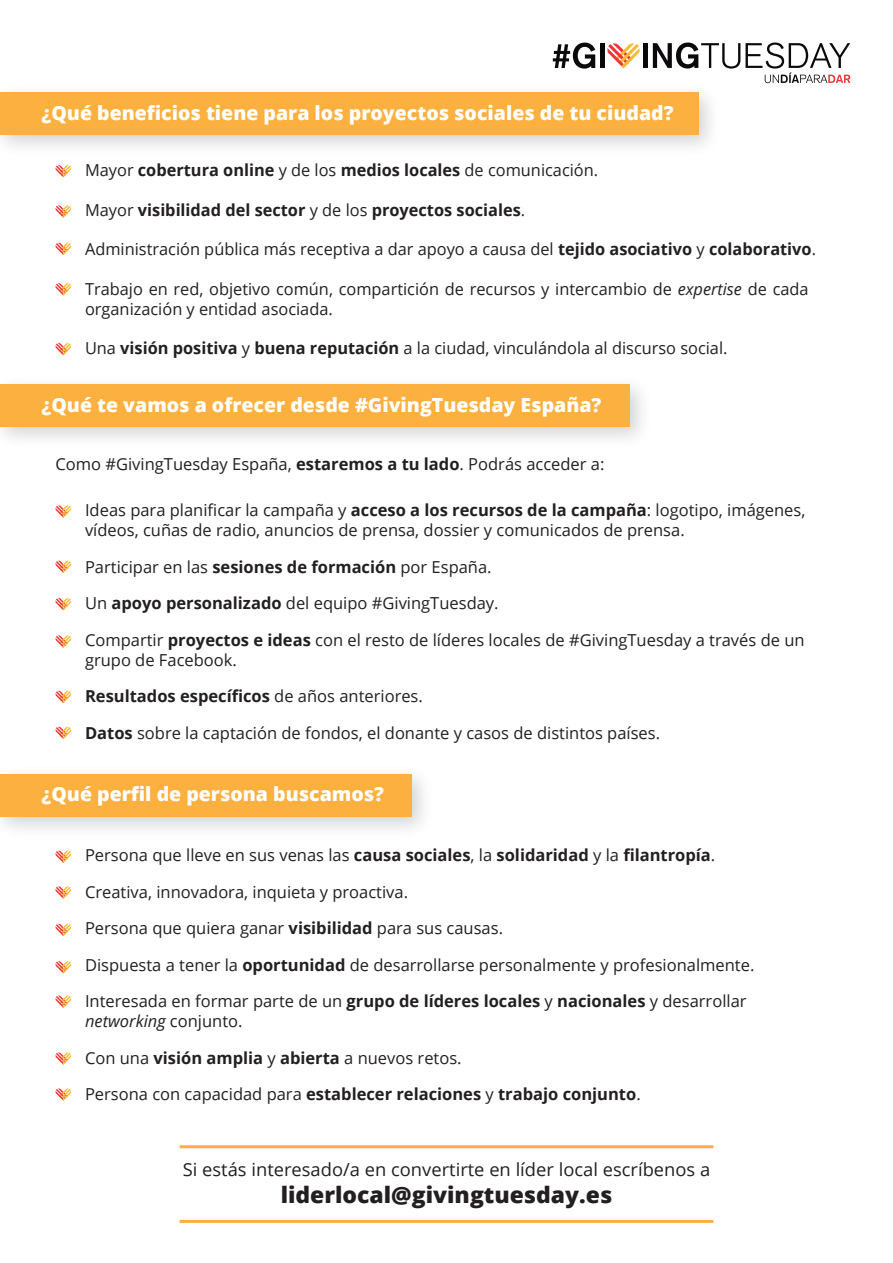
<style>
.page{position:relative;width:893px;height:1263px;background:#fff}
.page>*{position:absolute;margin:0;border:0;box-sizing:border-box;transform-origin:0 0}
.t1{font:800 22.5px "Open Sans";color:#231f20}
.t2{font:800 19.5px "Open Sans";color:#fff}
.t3{font:18px "Open Sans";color:#231f20}
.t4{font:16.5px/19.8px "Open Sans";color:#231f20}
.t5{font:700 16.5px "Open Sans";color:#231f20}
.s1{font-weight:400}
.s2{font-weight:700}
.s3{font-style:italic}
</style>
<div class="page">
<svg style="left:607px;top:43px;width:33px;height:25px"></svg>
<svg style="left:553px;top:43px;width:42px;height:26px"></svg>
<div style="left:600px;top:43px;width:5px;height:25px;background:#0b090c"></div>
<hr style="left:643px;top:43px;width:4px;height:25px;background:#0b090c">
<svg style="left:653px;top:43px;width:197px;height:40px"></svg>
<img style="left:0;top:76px;width:728px;height:71px">
<div style="left:0;top:92px;width:698px;height:42px;background:#fbb03f"></div>
<img style="left:0;top:384px;width:642px;height:55px">
<div style="left:0;top:385px;width:629px;height:42px;background:#fbb03f"></div>
<img style="left:0;top:774px;width:424px;height:55px">
<div style="left:0;top:774px;width:411px;height:42px;background:#fbb03f"></div>
<svg style="left:55px;top:165px;width:16px;height:12px"></svg>
<svg style="left:55px;top:205px;width:16px;height:13px"></svg>
<svg style="left:55px;top:242px;width:16px;height:13px"></svg>
<svg style="left:55px;top:283px;width:16px;height:12px"></svg>
<svg style="left:55px;top:343px;width:16px;height:12px"></svg>
<svg style="left:55px;top:505px;width:16px;height:13px"></svg>
<svg style="left:55px;top:560px;width:16px;height:13px"></svg>
<svg style="left:55px;top:598px;width:16px;height:12px"></svg>
<svg style="left:55px;top:635px;width:16px;height:13px"></svg>
<svg style="left:55px;top:690px;width:16px;height:13px"></svg>
<svg style="left:55px;top:726px;width:16px;height:13px"></svg>
<svg style="left:55px;top:850px;width:16px;height:13px"></svg>
<svg style="left:55px;top:886px;width:16px;height:13px"></svg>
<svg style="left:55px;top:923px;width:16px;height:13px"></svg>
<svg style="left:55px;top:961px;width:16px;height:12px"></svg>
<svg style="left:55px;top:995px;width:16px;height:13px"></svg>
<svg style="left:55px;top:1052px;width:16px;height:13px"></svg>
<svg style="left:55px;top:1088px;width:16px;height:13px"></svg>
<hr style="left:180px;top:1145px;width:533px;height:3px;background:#fbb03f">
<hr style="left:180px;top:1220px;width:533px;height:3px;background:#fbb03f">
<p class="t2" style="left:42px;top:98px;width:633px">¿Qué beneficios tiene para los proyectos sociales de tu ciudad?</p>
<p class="t5" style="left:85px;top:158px;width:515px"><span class="s1">Mayor</span> cobertura online <span class="s1">y de los</span> medios locales <span class="s1">de comunicación.</span></p>
<p class="t5" style="left:85px;top:198px;width:442px"><span class="s1">Mayor</span> visibilidad del sector <span class="s1">y de los</span> proyectos sociales<span class="s1">.</span></p>
<p class="t4" style="left:85px;top:239px;width:732px">Administración pública más receptiva a dar apoyo a causa del <span class="s2">tejido asociativo</span> y <span class="s2">colaborativo</span>.</p>
<p class="t4" style="left:85px;top:279px;width:725px">Trabajo en red, objetivo común, compartición de recursos y intercambio de <span class="s3">expertise</span> de cada organización y entidad asociada.</p>
<p class="t4" style="left:85px;top:338px;width:644px">Una <span class="s2">visión positiva</span> y <span class="s2">buena reputación</span> a la ciudad, vinculándola al discurso social.</p>
<p class="t2" style="left:42px;top:390px;width:561px">¿Qué te vamos a ofrecer desde #GivingTuesday España?</p>
<p class="t4" style="left:55px;top:454px;width:550px">Como #GivingTuesday España, <span class="s2">estaremos a tu lado</span>. Podrás acceder a:</p>
<p class="t4" style="left:85px;top:500px;width:722px">Ideas para planificar la campaña y <span class="s2">acceso a los recursos de la campaña</span>: logotipo, imágenes, vídeos, cuñas de radio, anuncios de prensa, dossier y comunicados de prensa.</p>
<p class="t4" style="left:85px;top:556px;width:408px">Participar en las <span class="s2">sesiones de formación</span> por España.</p>
<p class="t4" style="left:85px;top:593px;width:415px">Un <span class="s2">apoyo personalizado</span> del equipo #GivingTuesday.</p>
<p class="t4" style="left:85px;top:630px;width:721px">Compartir <span class="s2">proyectos e ideas</span> con el resto de líderes locales de #GivingTuesday a través de un grupo de Facebook.</p>
<p class="t5" style="left:85px;top:685px;width:339px">Resultados específicos <span class="s1">de años anteriores.</span></p>
<p class="t4" style="left:85px;top:723px;width:577px"><span class="s2">Datos</span> sobre la captación de fondos, el donante y casos de distintos países.</p>
<p class="t2" style="left:42px;top:779px;width:344px">¿Qué perfil de persona buscamos?</p>
<p class="t4" style="left:85px;top:844px;width:632px">Persona que lleve en sus venas las <span class="s2">causa sociales</span>, la <span class="s2">solidaridad</span> y la <span class="s2">filantropía</span>.</p>
<p class="t4" style="left:85px;top:881px;width:325px">Creativa, innovadora, inquieta y proactiva.</p>
<p class="t4" style="left:85px;top:918px;width:419px">Persona que quiera ganar <span class="s2">visibilidad</span> para sus causas.</p>
<p class="t4" style="left:85px;top:954px;width:671px">Dispuesta a tener la <span class="s2">oportunidad</span> de desarrollarse personalmente y profesionalmente.</p>
<p class="t4" style="left:85px;top:991px;width:663px">Interesada en formar parte de un <span class="s2">grupo de líderes locales</span> y <span class="s2">nacionales</span> y desarrollar <span class="s3">networking</span> conjunto.</p>
<p class="t4" style="left:85px;top:1047px;width:378px">Con una <span class="s2">visión amplia</span> y <span class="s2">abierta</span> a nuevos retos.</p>
<p class="t5" style="left:85px;top:1083px;width:557px"><span class="s1">Persona con capacidad para</span> establecer relaciones <span class="s1">y</span> trabajo conjunto<span class="s1">.</span></p>
<p class="t3" style="left:183px;top:1157px;width:529px">Si estás interesado/a en convertirte en líder local escríbenos a</p>
<h1 class="t1" style="left:281px;top:1178px;width:333px">liderlocal@givingtuesday.es</h1>
</div>
